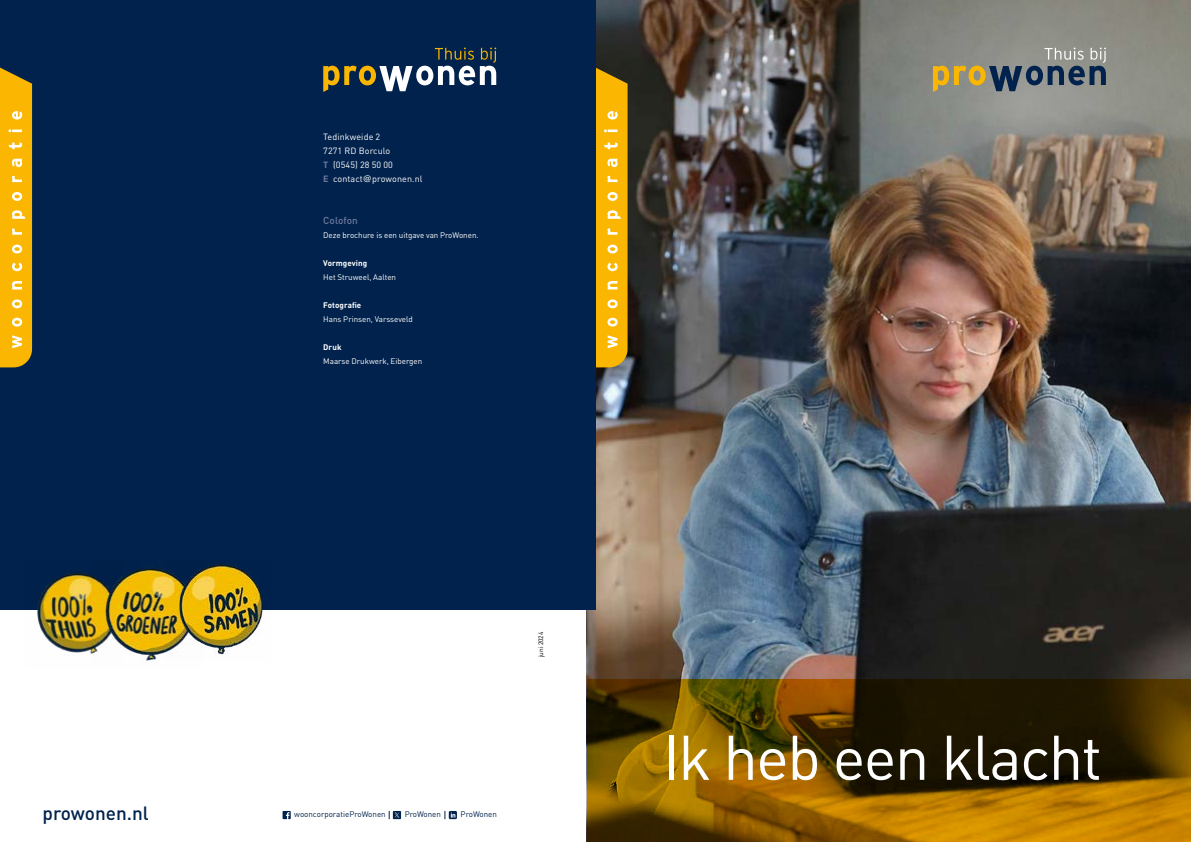
<style>
.page{position:relative;width:1191px;height:842px;background:#fff}
.page>*{position:absolute;margin:0;border:0;box-sizing:border-box;transform-origin:0 0}
.t1{font:62px "DIN Pro";letter-spacing:-.03em;color:#fff}
.t2{font:500 19px "DIN Pro";color:#00224c}
.t3{font:500 10px "DIN Pro";letter-spacing:.01em;color:#6d789d}
.t4{font:9px/14px "DIN Pro";letter-spacing:.01em;color:#fff}
.t5{font:8px "DIN Pro";color:#fff}
.t6{font:8px "DIN Pro";color:#00224c}
.t7{font:700 8px "DIN Pro";letter-spacing:.01em;color:#fff}
.t8{font:6.5px "DIN Pro";color:#000}
.s1{font-weight:700;color:#6d789d}
.s2{font-family:"Helvetica"}
</style>
<div class="page">
<img style="left:587px;top:0;width:604px;height:679px">
<svg style="left:595px;top:63px;width:32px;height:304px;background:#e1ac1a"></svg>
<svg style="left:587px;top:679px;width:604px;height:163px;background:#664600"></svg>
<img style="left:776px;top:0;width:415px;height:336px">
<div style="left:0;top:0;width:595px;height:609px;background:#00224c"></div>
<svg style="left:933px;top:47px;width:173px;height:45px;background:#828378"></svg>
<svg style="left:0;top:67px;width:32px;height:300px;background:#f1b616"></svg>
<svg style="left:323px;top:47px;width:173px;height:45px"></svg>
<img style="left:26px;top:572px;width:66px;height:82px">
<img style="left:92px;top:567px;width:73px;height:94px">
<img style="left:165px;top:564px;width:106px;height:91px">
<svg style="left:393px;top:811px;width:8px;height:8px"></svg>
<svg style="left:282px;top:811px;width:9px;height:8px"></svg>
<svg style="left:389px;top:811px;width:10px;height:8px"></svg>
<svg style="left:445px;top:811px;width:12px;height:8px"></svg>
<p class="t4" style="left:323px;top:129px;width:101px">Tedinkweide 2<br>7271 RD Borculo<br><span class="s1">T</span> (0545) 28 50 00<br><span class="s1">E</span> contact<span class="s2">@</span>prowonen.nl</p>
<p class="t3" style="left:323px;top:214px;width:36px">Colofon</p>
<p class="t5" style="left:323px;top:230px;width:157px">Deze brochure is een uitgave van ProWonen.</p>
<p class="t7" style="left:323px;top:258px;width:45px">Vormgeving</p>
<p class="t5" style="left:323px;top:272px;width:74px">Het Struweel, Aalten</p>
<p class="t7" style="left:323px;top:300px;width:40px">Fotografie</p>
<p class="t5" style="left:323px;top:314px;width:91px">Hans Prinsen, Varsseveld</p>
<p class="t7" style="left:323px;top:342px;width:20px">Druk</p>
<p class="t5" style="left:323px;top:356px;width:100px">Maarse Drukwerk, Eibergen</p>
<p class="t8" style="left:536px;top:657px;width:27px;rotate:-90deg">juni 2024</p>
<h2 class="t2" style="left:43px;top:800px;width:108px">prowonen.nl</h2>
<p class="t6" style="left:294px;top:808px;width:93px">wooncorporatieProWonen</p>
<p class="t6" style="left:405px;top:808px;width:38px">ProWonen</p>
<p class="t6" style="left:460px;top:808px;width:38px">ProWonen</p>
<h1 class="t1" style="left:662px;top:715px;width:441px">Ik heb een klacht</h1>
</div>
